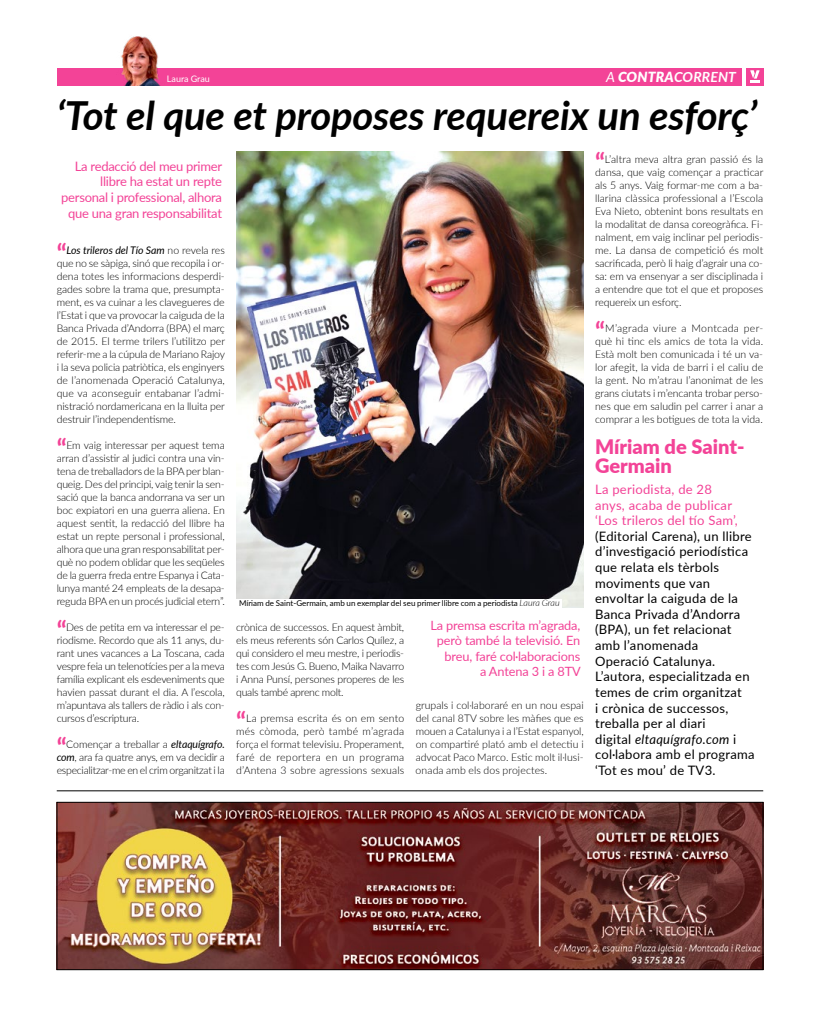
<style>
.page{position:relative;width:820px;height:1021px;background:#fff}
.page>*{position:absolute;margin:0;border:0;box-sizing:border-box;transform-origin:0 0}
.t1{font:italic 700 40px "Lato";letter-spacing:-.005em;color:#000}
.t2{font:700 26px "Lato";color:#f34397}
.t3{font:900 20px/19px "Lato";color:#f34397}
.t4{font:italic 700 14px "Lato";letter-spacing:.01em;color:#fff}
.t5{font:13px/15.6px "Lato";letter-spacing:.02em;color:#000}
.t6{font:13px/15.6px "Lato";letter-spacing:-.02em;color:#f34397;text-align:right}
.t7{font:13px/15.6px "Lato";letter-spacing:.02em;color:#f34397}
.t8{font:12.7px/15.3px "Lato";letter-spacing:-.01em;color:#f34397;text-align:right}
.t9{font:300 10.5px/13px "Lato";letter-spacing:-.01em;color:#000;text-align:justify}
.t10{font:9px "Lato";color:#fff}
.t11{font:8px "Lato";color:#000}
.s1{font-weight:400}
.s2{font-weight:900}
.s3{font-weight:400;font-style:italic}
.s4{font-weight:300;font-style:italic;font-size:9px}
.s5{font-style:italic}
</style>
<div class="page">
<div style="left:745px;top:68px;width:18px;height:17px;background:#f34397"></div>
<svg style="left:750px;top:70px;width:9px;height:13px"></svg>
<div style="left:57px;top:68px;width:684px;height:17px;background:#f34397"></div>
<img style="left:237px;top:152px;width:346px;height:455px">
<hr style="left:57px;top:790px;width:706px;height:1px;background:#000">
<div style="left:236px;top:599px;width:325px;height:11px;background:#fff"></div>
<img style="left:121px;top:36px;width:39px;height:49px">
<img style="left:59px;top:804px;width:702px;height:163px">
<div style="left:57px;top:802px;width:706px;height:167px;border:1px solid #000"></div>
<p class="t10" style="left:167px;top:72px;width:44px">Laura Grau</p>
<h3 class="t4" style="left:606px;top:67px;width:131px"><span class="s1">A</span> <span class="s2">CONTRA</span>CORRENT</h3>
<h1 class="t1" style="left:57px;top:86px;width:701px">‘Tot el que et proposes requereix un esforç’</h1>
<p class="t6" style="left:61px;top:158px;width:162px">La redacció del meu primer llibre ha estat un repte personal i professional, alhora que una gran responsabilitat</p>
<h2 class="t2" style="left:57px;top:234px;width:12px">“</h2>
<p class="t9" style="left:57px;top:243px;width:170px;text-indent:10px"><span class="s3">Los trileros del Tío Sam</span> no revela res que no se sàpiga, sinó que recopila i or&shy;dena totes les informacions desperdi&shy;gades sobre la trama que, presumpta&shy;ment, es va cuinar a les clavegueres de l’Estat i que va provocar la caiguda de la Banca Privada d’Andorra (BPA) el març de 2015. El terme trilers l’utilitzo per referir-me a la cúpula de Mariano Rajoy i la seva policia patriòtica, els enginyers de l’anomenada Operació Catalunya, que va aconseguir entabanar l’admi&shy;nistració nordamericana en la lluita per destruir l’independentisme.</p>
<h2 class="t2" style="left:57px;top:429px;width:12px">“</h2>
<p class="t9" style="left:57px;top:438px;width:169px;text-indent:10px">Em vaig interessar per aquest tema arran d’assistir al judici contra una vin&shy;tena de treballadors de la BPA per blan&shy;queig. Des del principi, vaig tenir la sen&shy;sació que la banca andorrana va ser un boc expiatori en una guerra aliena. En aquest sentit, la redacció del llibre ha estat un repte personal i professional, alhora que una gran responsabilitat per&shy;què no podem oblidar que les seqüeles de la guerra freda entre Espanya i Cata&shy;lunya manté 24 empleats de la desapa&shy;reguda BPA en un procés judicial etern”.</p>
<h2 class="t2" style="left:57px;top:611px;width:12px">“</h2>
<p class="t9" style="left:57px;top:620px;width:169px;text-indent:10px">Des de petita em va interessar el pe&shy;riodisme. Recordo que als 11 anys, du&shy;rant unes vacances a La Toscana, cada vespre feia un telenotícies per a la meva família explicant els esdeveniments que havien passat durant el dia. A l’escola, m’apuntava als tallers de ràdio i als con&shy;cursos d’escriptura.</p>
<h2 class="t2" style="left:57px;top:728px;width:12px">“</h2>
<p class="t9" style="left:57px;top:737px;width:169px;text-indent:10px">Començar a treballar a <span class="s3">eltaquígrafo. com</span>, ara fa quatre anys, em va decidir a especialitzar-me en el crim organitzat i la</p>
<p class="t11" style="left:239px;top:597px;width:322px">Míriam de Saint-Germain, amb un exemplar del seu primer llibre com a periodista <span class="s4">Laura Grau</span></p>
<p class="t9" style="left:236px;top:620px;width:169px">crònica de successos. En aquest àmbit, els meus referents són Carlos Quílez, a qui considero el meu mestre, i periodis&shy;tes com Jesús G. Bueno, Maika Navarro i Anna Punsí, persones properes de les quals també aprenc molt.</p>
<h2 class="t2" style="left:236px;top:702px;width:12px">“</h2>
<p class="t9" style="left:236px;top:711px;width:169px;text-indent:10px">La premsa escrita és on em sento més còmoda, però també m’agrada força el format televisiu. Properament, faré de reportera en un programa d’Antena 3 sobre agressions sexuals</p>
<p class="t8" style="left:430px;top:617px;width:152px">La premsa escrita m’agrada, però també la televisió. En breu, faré col·laboracions<br>a Antena 3 i a 8TV</p>
<p class="t9" style="left:415px;top:698px;width:169px">grupals i col·laboraré en un nou espai del canal 8TV sobre les màfies que es mouen a Catalunya i a l’Estat espanyol, on compartiré plató amb el detectiu i advocat Paco Marco. Estic molt il·lusi&shy;onada amb els dos projectes.</p>
<h2 class="t2" style="left:595px;top:143px;width:12px">“</h2>
<p class="t9" style="left:595px;top:152px;width:170px;text-indent:10px">L’altra meva altra gran passió és la dansa, que vaig començar a practicar als 5 anys. Vaig formar-me com a ba&shy;llarina clàssica professional a l’Escola Eva Nieto, obtenint bons resultats en la modalitat de dansa coreogràfica. Fi&shy;nalment, em vaig inclinar pel periodis&shy;me. La dansa de competició és molt sacrificada, però li haig d’agrair una co&shy;sa: em va ensenyar a ser disciplinada i a entendre que tot el que et proposes requereix un esforç.</p>
<h2 class="t2" style="left:595px;top:312px;width:12px">“</h2>
<p class="t9" style="left:595px;top:321px;width:169px;text-indent:10px">M’agrada viure a Montcada per&shy;què hi tinc els amics de tota la vida.<br>Està molt ben comunicada i té un va&shy;lor afegit, la vida de barri i el caliu de la gent. No m’atrau l’anonimat de les grans ciutats i m’encanta trobar perso&shy;nes que em saludin pel carrer i anar a comprar a les botigues de tota la vida.</p>
<h3 class="t3" style="left:595px;top:436px;width:151px">Míriam de Saint-<br>Germain</h3>
<p class="t7" style="left:595px;top:481px;width:144px">La periodista, de 28 anys, acaba de publicar ‘Los trileros del tío Sam’,</p>
<p class="t5" style="left:595px;top:527px;width:161px">(Editorial Carena), un llibre d’investigació periodística que relata els tèrbols moviments que van envoltar la caiguda de la<br>Banca Privada d’Andorra (BPA), un fet relacionat amb l’anomenada<br>Operació Catalunya.<br>L’autora, especialitzada en temes de crim organitzat<br>i crònica de successos, treballa per al diari<br>digital <span class="s5">eltaquígrafo.com</span> i col·labora amb el programa ‘Tot es mou’ de TV3.</p>
</div>
